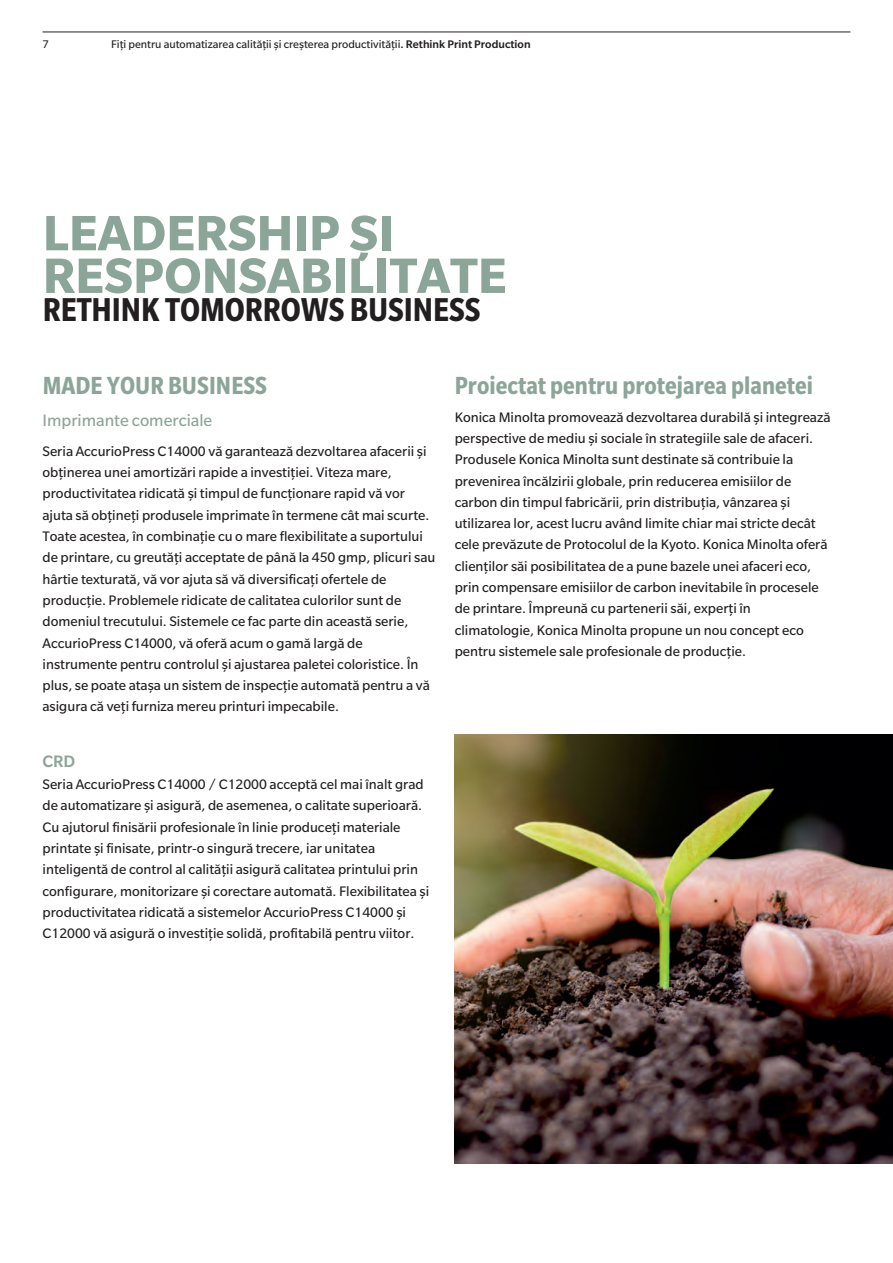
<style>
.page{position:relative;width:893px;height:1263px;background:#fff}
.page>*{position:absolute;margin:0;border:0;box-sizing:border-box;transform-origin:0 0}
.Brochure_Head_Bold_3{font:700 54px/42.6px "Slate Pro";color:#8ba598}
.Brochure_Head_Bold_3-2{font:700 condensed 36px "Slate Pro";letter-spacing:-.005em;color:#231f20}
.Brochure_Copy_Reg_10{font:700 condensed 27px "Slate Pro";color:#8ba598}
.Brochure_Copy_Reg_10-2{font:18px "Slate Pro";color:#8ba598}
.Brochure_Copy_Reg_10-3{font:500 18px "Slate Pro";color:#8ba598}
.Brochure_Copy_Reg_10-4{font:15px/21.3px "Slate Pro";color:#231f20}
.t1{font:12px "Slate Pro";color:#231f20}
.s1{font-weight:500}
</style>
<div class="page">
<img style="left:455px;top:735px;width:438px;height:428px">
<hr style="left:43px;top:32px;width:807px;height:1px;background:#231f20">
<p class="t1" style="left:43px;top:38px;width:8px">7</p>
<p class="t1" style="left:111px;top:38px;width:421px">Fiți pentru automatizarea calității și creșterea productivității<span class="s1">. Rethink Print Production</span></p>
<p class="Brochure_Head_Bold_3" style="left:43px;top:211px;width:465px">LEADERSHIP ȘI<br>RESPONSABILITATE</p>
<p class="Brochure_Head_Bold_3-2" style="left:43px;top:291px;width:439px">RETHINK TOMORROWS BUSINESS</p>
<p class="Brochure_Copy_Reg_10" style="left:43px;top:371px;width:226px">MADE YOUR BUSINESS</p>
<p class="Brochure_Copy_Reg_10-2" style="left:43px;top:411px;width:171px">Imprimante comerciale</p>
<p class="Brochure_Copy_Reg_10-4" style="left:43px;top:440px;width:394px">Seria AccurioPress C14000 vă garantează dezvoltarea afacerii și obținerea unei amortizări rapide a investiției. Viteza mare, productivitatea ridicată și timpul de funcționare rapid vă vor ajuta să obțineți produsele imprimate în termene cât mai scurte.<br>Toate acestea, în combinație cu o mare flexibilitate a suportului de printare, cu greutăți acceptate de până la 450 gmp, plicuri sau hârtie texturată, vă vor ajuta să vă diversificați ofertele de producție. Problemele ridicate de calitatea culorilor sunt de domeniul trecutului. Sistemele ce fac parte din această serie, AccurioPress C14000, vă oferă acum o gamă largă de instrumente pentru controlul și ajustarea paletei coloristice. În plus, se poate atașa un sistem de inspecție automată pentru a vă asigura că veți furniza mereu printuri impecabile.</p>
<p class="Brochure_Copy_Reg_10-3" style="left:43px;top:751px;width:34px">CRD</p>
<p class="Brochure_Copy_Reg_10-4" style="left:43px;top:773px;width:388px">Seria AccurioPress C14000 / C12000 acceptă cel mai înalt grad de automatizare și asigură, de asemenea, o calitate superioară.<br>Cu ajutorul finisării profesionale în linie produceți materiale printate și finisate, printr-o singură trecere, iar unitatea inteligentă de control al calității asigură calitatea printului prin configurare, monitorizare și corectare automată. Flexibilitatea și productivitatea ridicată a sistemelor AccurioPress C14000 și C12000 vă asigură o investiție solidă, profitabilă pentru viitor.</p>
<p class="Brochure_Copy_Reg_10" style="left:455px;top:371px;width:360px">Proiectat pentru protejarea planetei</p>
<p class="Brochure_Copy_Reg_10-4" style="left:455px;top:406px;width:377px">Konica Minolta promovează dezvoltarea durabilă și integrează perspective de mediu și sociale în strategiile sale de afaceri.<br>Produsele Konica Minolta sunt destinate să contribuie la prevenirea încălzirii globale, prin reducerea emisiilor de carbon din timpul fabricării, prin distribuția, vânzarea și utilizarea lor, acest lucru având limite chiar mai stricte decât cele prevăzute de Protocolul de la Kyoto. Konica Minolta oferă clienților săi posibilitatea de a pune bazele unei afaceri eco, prin compensare emisiilor de carbon inevitabile în procesele de printare. Împreună cu partenerii săi, experți în climatologie, Konica Minolta propune un nou concept eco pentru sistemele sale profesionale de producție.</p>
</div>
